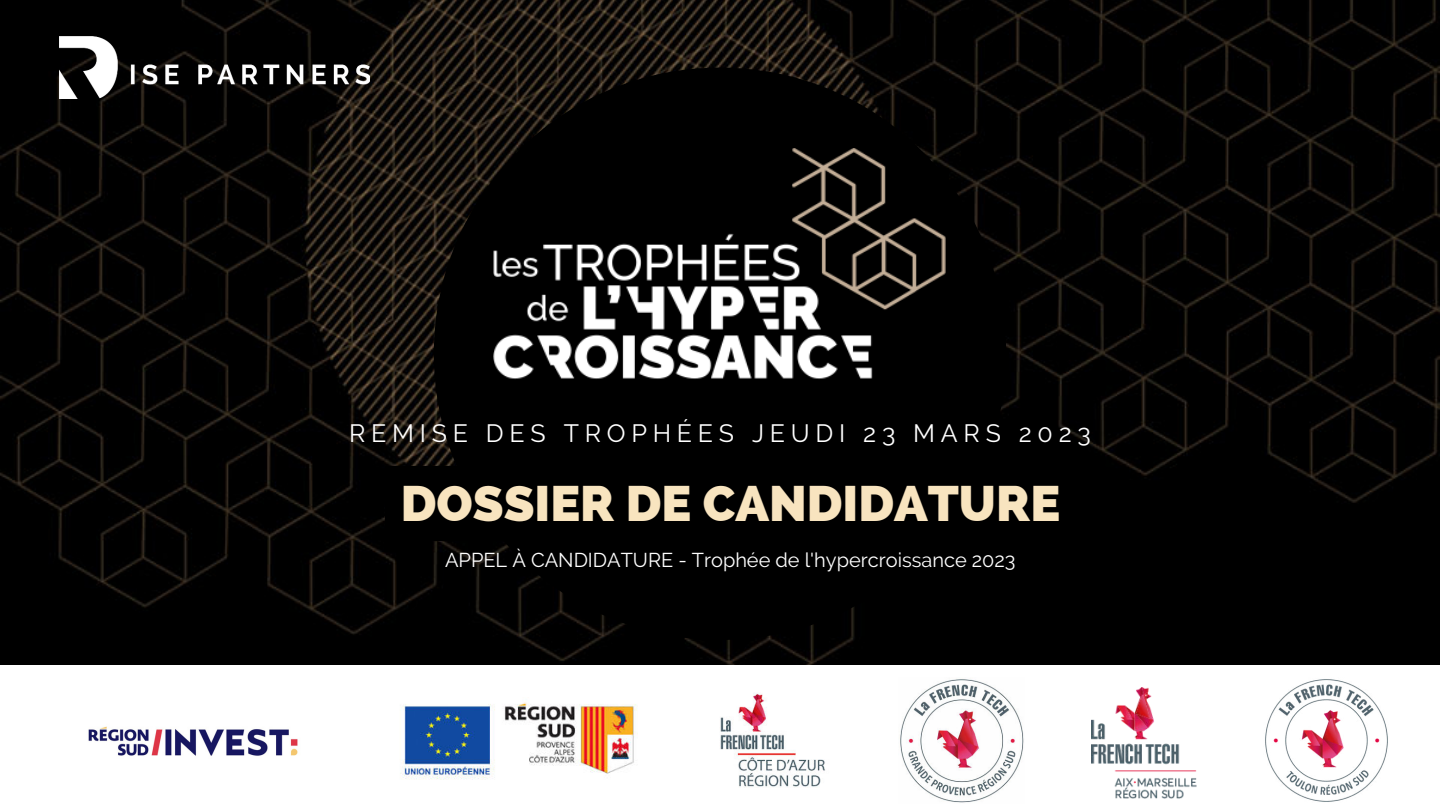
<style>
.page{position:relative;width:1440px;height:810px;background:#fff}
.page>*{position:absolute;margin:0;border:0;box-sizing:border-box;transform-origin:0 0}
.t1{font:800 50px "Raleway";color:#f8e4bf}
.t2{font:25px "Raleway";letter-spacing:.23em;color:#fff}
.t3{font:20px "Raleway";color:#fff}
</style>
<div class="page">
<img style="left:0;top:0;width:1440px;height:665px">
<div style="left:434px;top:68px;width:572px;height:572px;background:#000;border-radius:50%"></div>
<img style="left:494px;top:148px;width:452px;height:231px">
<img style="left:59px;top:37px;width:311px;height:61px">
<img style="left:720px;top:693px;width:105px;height:94px">
<img style="left:900px;top:679px;width:124px;height:124px">
<img style="left:1092px;top:688px;width:104px;height:111px">
<img style="left:1265px;top:679px;width:123px;height:123px">
<img style="left:400px;top:702px;width:238px;height:78px">
<img style="left:88px;top:726px;width:210px;height:30px">
<div style="left:385px;top:466px;width:690px;height:74px;background:#000"></div>
<p class="t2" style="left:349px;top:418px;width:743px">REMISE DES TROPHÉES JEUDI 23 MARS 2023</p>
<h1 class="t1" style="left:401px;top:474px;width:661px">DOSSIER DE CANDIDATURE</h1>
<p class="t3" style="left:445px;top:548px;width:572px">APPEL À CANDIDATURE - Trophée de l'hypercroissance 2023</p>
</div>
